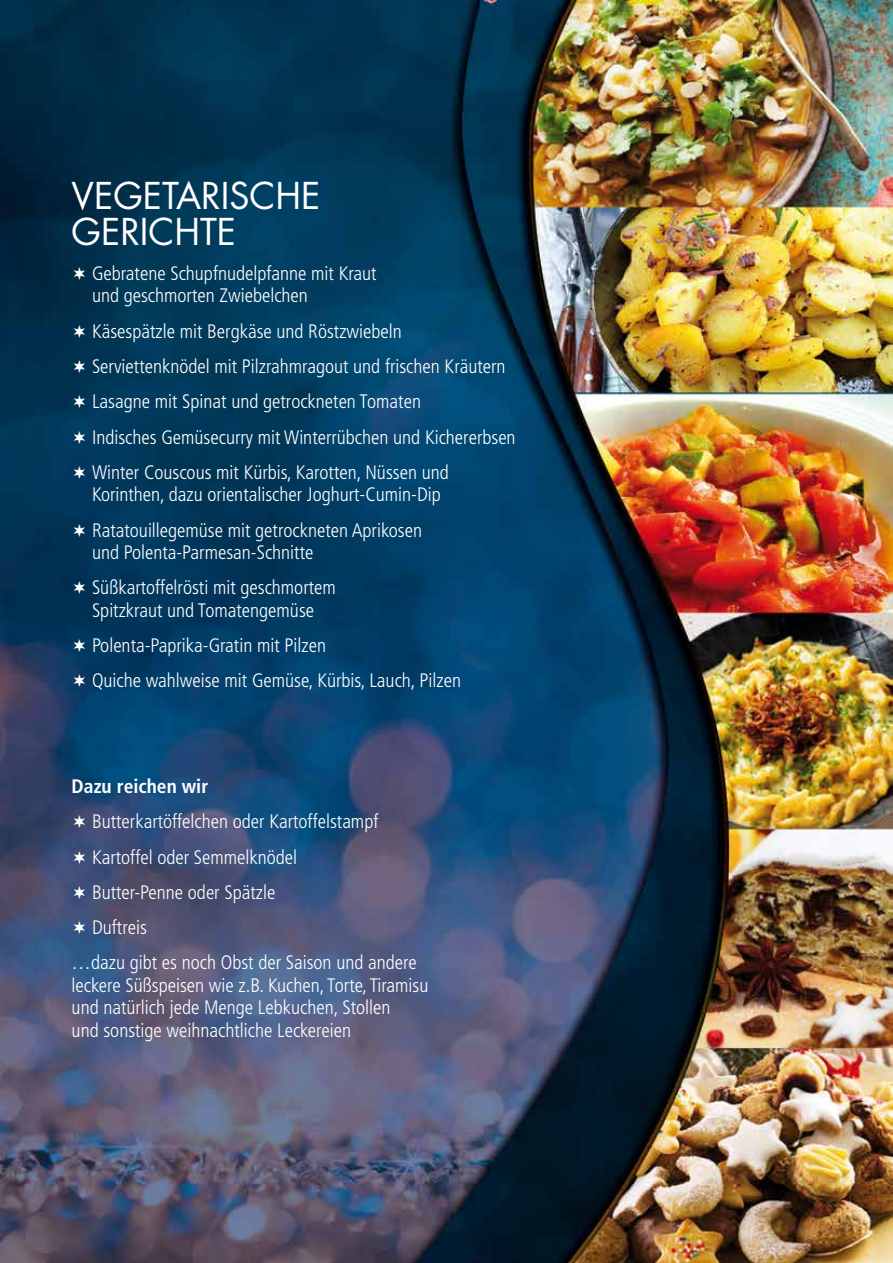
<style>
.page{position:relative;width:893px;height:1263px;background:#fff}
.page>*{position:absolute;margin:0;border:0;box-sizing:border-box;transform-origin:0 0}
.t1{font:36px/36px "Futura";color:#fff}
.t2{font:300 condensed 19.5px/35.2px "Frutiger";color:#fff}
.t3{font:700 condensed 19.5px "Frutiger";color:#fff}
</style>
<div class="page">
<img style="left:0;top:0;width:893px;height:1263px">
<svg style="left:74px;top:267px;width:11px;height:13px"></svg>
<svg style="left:74px;top:324px;width:11px;height:14px"></svg>
<svg style="left:74px;top:360px;width:11px;height:13px"></svg>
<svg style="left:74px;top:395px;width:11px;height:13px"></svg>
<svg style="left:74px;top:430px;width:11px;height:13px"></svg>
<svg style="left:74px;top:466px;width:11px;height:13px"></svg>
<svg style="left:74px;top:523px;width:11px;height:13px"></svg>
<svg style="left:74px;top:581px;width:11px;height:13px"></svg>
<svg style="left:74px;top:639px;width:11px;height:13px"></svg>
<svg style="left:74px;top:674px;width:11px;height:13px"></svg>
<svg style="left:74px;top:815px;width:11px;height:13px"></svg>
<svg style="left:74px;top:850px;width:11px;height:14px"></svg>
<svg style="left:74px;top:886px;width:11px;height:13px"></svg>
<svg style="left:74px;top:921px;width:11px;height:13px"></svg>
<h1 class="t1" style="left:72px;top:178px;width:250px">VEGETARISCHE<br>GERICHTE</h1>
<p class="t2" style="left:92px;top:262px;width:286px;line-height:22.5px">Gebratene Schupfnudelpfanne mit Kraut und geschmorten Zwiebelchen</p>
<p class="t2" style="left:92px;top:314px;width:425px">Käsespätzle mit Bergkäse und Röstzwiebeln Serviettenknödel mit Pilzrahmragout und frischen Kräutern Lasagne mit Spinat und getrockneten Tomaten<br>Indisches Gemüsecurry mit Winterrübchen und Kichererbsen Winter Couscous mit Kürbis, Karotten, Nüssen und</p>
<p class="t2" style="left:92px;top:477px;width:350px">Korinthen, dazu orientalischer Joghurt-Cumin-Dip<br>Ratatouillegemüse mit getrockneten Aprikosen</p>
<p class="t2" style="left:92px;top:535px;width:245px">und Polenta-Parmesan-Schnitte<br>Süßkartoffelrösti mit geschmortem</p>
<p class="t2" style="left:92px;top:593px;width:371px">Spitzkraut und Tomatengemüse<br>Polenta-Paprika-Gratin mit Pilzen<br>Quiche wahlweise mit Gemüse, Kürbis, Lauch, Pilzen</p>
<p class="t3" style="left:72px;top:775px;width:138px">Dazu reichen wir</p>
<p class="t2" style="left:92px;top:804px;width:288px">Butterkartöffelchen oder Kartoffelstampf</p>
<p class="t2" style="left:92px;top:839px;width:207px">Kartoffel oder Semmelknödel</p>
<p class="t2" style="left:92px;top:875px;width:185px">Butter-Penne oder Spätzle</p>
<p class="t2" style="left:92px;top:910px;width:56px">Duftreis</p>
<p class="t2" style="left:72px;top:945px;width:347px">…dazu gibt es noch Obst der Saison und andere</p>
<p class="t2" style="left:72px;top:974px;width:358px;line-height:22.5px">leckere Süßspeisen wie z.B. Kuchen, Torte, Tiramisu und natürlich jede Menge Lebkuchen, Stollen<br>und sonstige weihnachtliche Leckereien</p>
</div>
